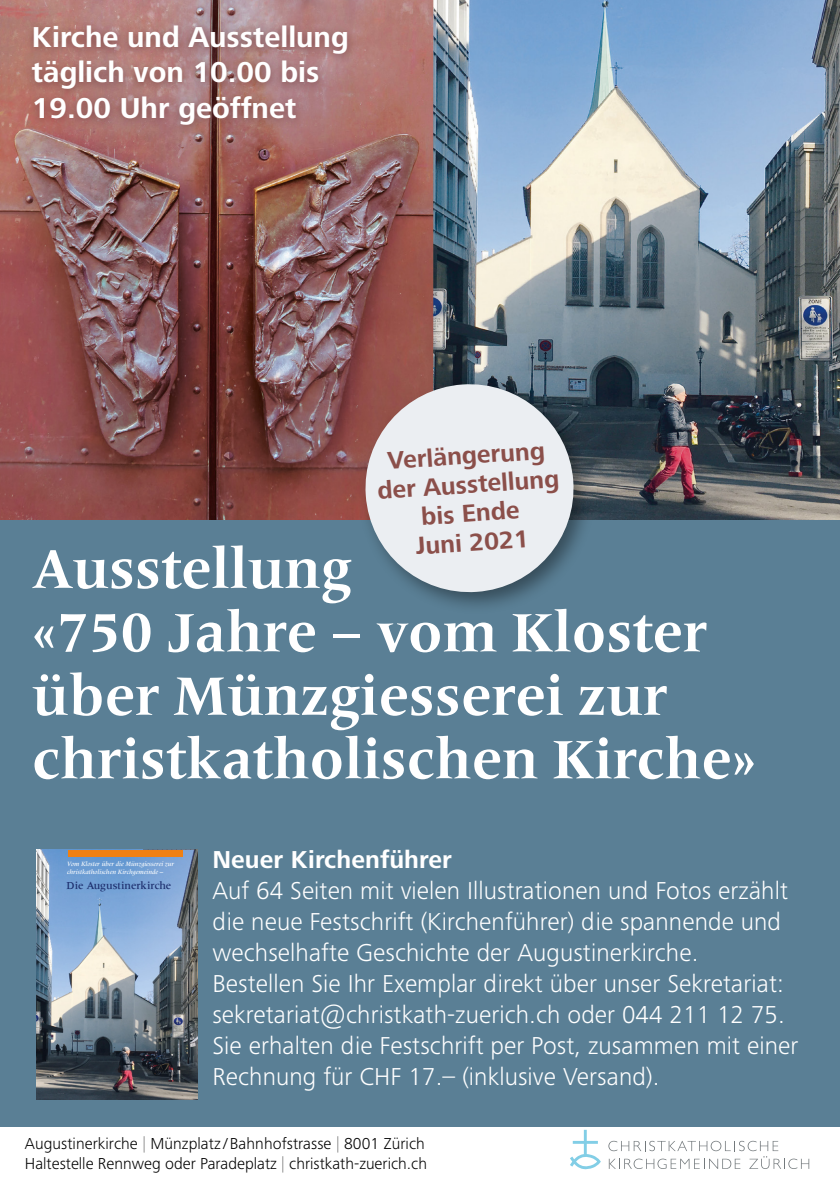
<style>
.page{position:relative;width:840px;height:1191px;background:#fff}
.page>*{position:absolute;margin:0;border:0;box-sizing:border-box;transform-origin:0 0}
.t1{font:700 56.4px/63.4px "Frutiger Serif LT Pro";color:#fff}
.t2{font:700 29.8px/35.6px "Frutiger Next Pro";color:#fff}
.t3{font:300 25.4px/31px "Frutiger Next Pro";letter-spacing:.005em;color:#fff}
.t4{font:700 25.4px/28.8px "Frutiger Next Pro";color:#8b4f4a;text-align:center}
.t5{font:700 25.4px "Frutiger Next Pro";letter-spacing:.005em;color:#fff}
.t6{font:300 16.4px/19.8px "Frutiger Next Pro";color:#000}
.t7{font:500 11px "Meridien LT";letter-spacing:-.005em;color:#1d2f6e}
.t8{font:italic 500 6.8px/8px "Meridien LT";letter-spacing:.005em;color:#fff}
.s1{font-weight:900}
</style>
<div class="page">
<img style="left:0;top:0;width:839px;height:519px">
<svg style="left:570px;top:1129px;width:30px;height:40px"></svg>
<svg style="left:608px;top:1140px;width:200px;height:29px"></svg>
<div style="left:0;top:519px;width:839px;height:607px;background:#5a7f95"></div>
<div style="left:24px;top:19px;width:332px;height:117px;background:#764042;opacity:.75"></div>
<img style="left:36px;top:849px;width:161px;height:251px">
<div style="left:68px;top:849px;width:115px;height:7px;background:#f08013"></div>
<div style="left:357px;top:376px;width:239px;height:239px;background:#000;opacity:.4"></div>
<svg style="left:361px;top:380px;width:216px;height:216px;background:#c3c6cc"></svg>
<p class="t2" style="left:32px;top:19px;width:318px">Kirche und Ausstellung täglich von 10.00 bis<br>19.00 Uhr geöffnet</p>
<p class="t4" style="left:374px;top:447px;width:183px;rotate:-4deg">Verlängerung der Ausstellung bis Ende<br>Juni 2021</p>
<h1 class="t1" style="left:32px;top:538px;width:725px">Ausstellung<br>«750 Jahre – vom Kloster über Münzgiesserei zur christkatholischen Kirche»</h1>
<p class="t8" style="left:67px;top:860px;width:108px">Vom Kloster über die Münzgiesserei zur christkatholischen Kirchgemeinde –</p>
<p class="t7" style="left:66px;top:879px;width:106px">Die Augustinerkirche</p>
<p class="t5" style="left:212px;top:845px;width:241px">Neuer Kirchenführer</p>
<p class="t3" style="left:212px;top:875px;width:587px">Auf 64 Seiten mit vielen Illustrationen und Fotos erzählt die neue Festschrift (Kirchenführer) die spannende und wechselhafte Geschichte der Augustinerkirche.<br>Bestellen Sie Ihr Exemplar direkt über unser Sekretariat: sekretariat@christkath-zuerich.ch oder 044 211 12 75.<br>Sie erhalten die Festschrift per Post, zusammen mit einer Rechnung für CHF 17.– (inklusive Versand).</p>
<p class="t6" style="left:25px;top:1133px;width:403px">Augustinerkirche <span class="s1">|</span> Münzplatz / Bahnhofstrasse <span class="s1">|</span> 8001 Zürich<br>Haltestelle Rennweg oder Paradeplatz <span class="s1">|</span> christkath-zuerich.ch</p>
</div>
